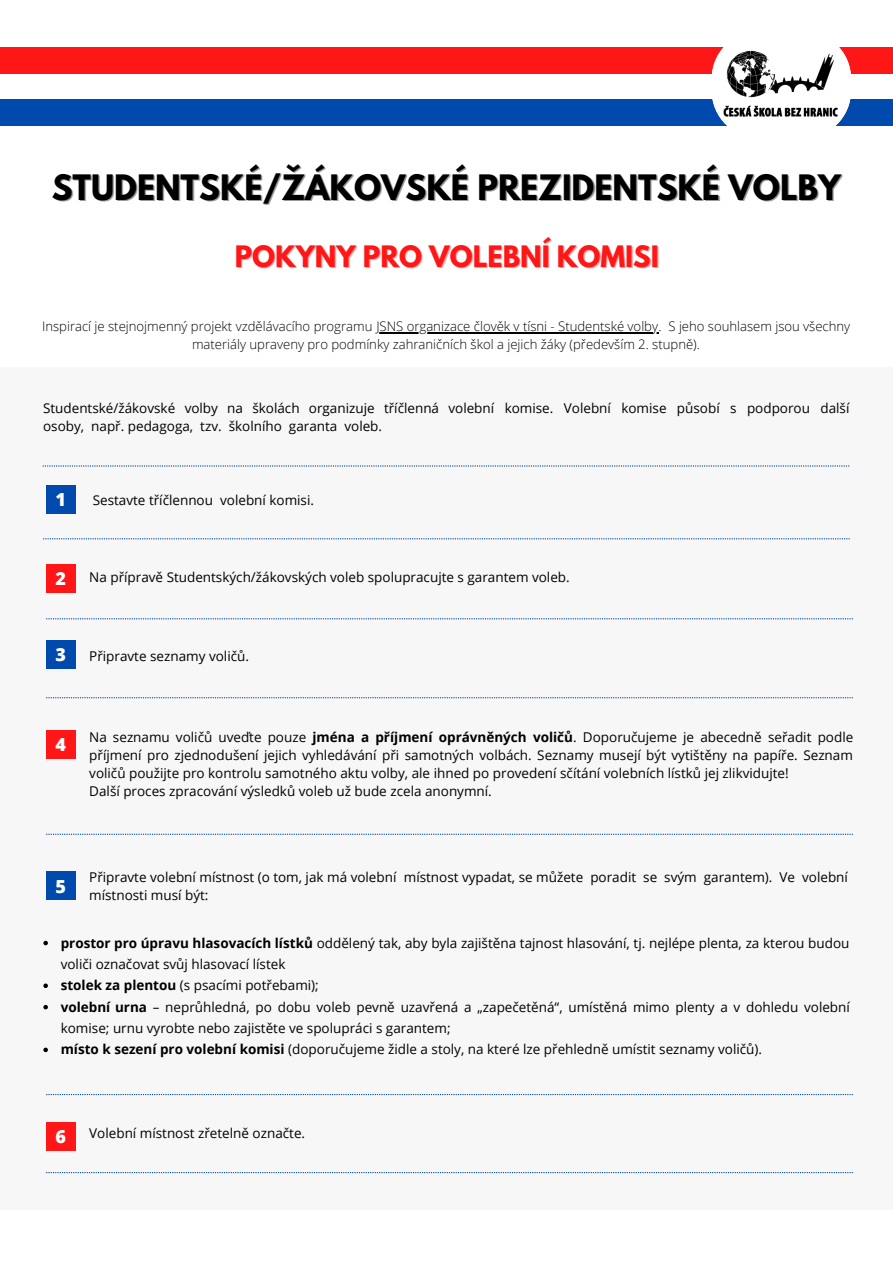
<style>
.page{position:relative;width:893px;height:1264px;background:#fff}
.page>*{position:absolute;margin:0;border:0;box-sizing:border-box;transform-origin:0 0}
.t1{font:700 31.05px "League Spartan";color:#000}
.t2{font:700 26.1px "League Spartan";color:#ff1616}
.t3{font:800 18px "Open Sans";color:#fff}
.t4{font:13.5px/18px "Open Sans";color:#000}
.t5{font:300 13.05px/17.5px "Open Sans";color:#000;text-align:center}
.s1{font-weight:700}
</style>
<div class="page">
<div style="left:0;top:47px;width:892px;height:27px;background:#ff1616"></div>
<div style="left:0;top:99px;width:892px;height:27px;background:#004aad"></div>
<img style="left:711px;top:47px;width:140px;height:79px">
<div style="left:0;top:367px;width:892px;height:842px;background:#f7f7f7"></div>
<svg style="left:43px;top:465px;width:806px;height:1px"></svg>
<svg style="left:43px;top:538px;width:806px;height:1px"></svg>
<svg style="left:46px;top:618px;width:806px;height:1px"></svg>
<svg style="left:46px;top:697px;width:806px;height:1px"></svg>
<svg style="left:46px;top:833px;width:806px;height:1px"></svg>
<svg style="left:43px;top:940px;width:5px;height:5px"></svg>
<svg style="left:43px;top:983px;width:5px;height:5px"></svg>
<svg style="left:43px;top:1004px;width:5px;height:5px"></svg>
<svg style="left:43px;top:1047px;width:5px;height:5px"></svg>
<svg style="left:46px;top:1094px;width:806px;height:1px"></svg>
<svg style="left:46px;top:1172px;width:806px;height:1px"></svg>
<div style="left:46px;top:486px;width:29px;height:28px;background:#004aad"></div>
<div style="left:46px;top:640px;width:29px;height:28px;background:#004aad"></div>
<div style="left:46px;top:871px;width:29px;height:28px;background:#004aad"></div>
<div style="left:46px;top:564px;width:29px;height:28px;background:#ff1616"></div>
<div style="left:46px;top:730px;width:29px;height:28px;background:#ff1616"></div>
<div style="left:46px;top:1122px;width:29px;height:28px;background:#ff1616"></div>
<hr style="left:376px;top:332px;width:282px;height:1px;background:#000">
<h1 class="t1" style="left:52px;top:172px;width:790px">STUDENTSKÉ/ŽÁKOVSKÉ PREZIDENTSKÉ VOLBY</h1>
<h2 class="t2" style="left:235px;top:243px;width:425px">POKYNY PRO VOLEBNÍ KOMISI</h2>
<p class="t5" style="left:42px;top:317px;width:809px">Inspirací je stejnojmenný projekt vzdělávacího programu JSNS organizace člověk v tísni - Studentské volby. S jeho souhlasem jsou všechny materiály upraveny pro podmínky zahraničních škol a jejich žáky (především 2. stupně).</p>
<p class="t4" style="left:43px;top:398px;width:807px">Studentské/žákovské volby na školách organizuje tříčlenná volební komise. Volební komise působí s podporou další osoby, např. pedagoga, tzv. školního garanta voleb.</p>
<h3 class="t3" style="left:55px;top:487px;width:12px">1</h3>
<p class="t4" style="left:93px;top:491px;width:223px">Sestavte tříčlennou volební komisi.</p>
<h3 class="t3" style="left:55px;top:565px;width:12px">2</h3>
<h3 class="t3" style="left:55px;top:641px;width:12px">3</h3>
<p class="t4" style="left:89px;top:568px;width:482px">Na přípravě Studentských/žákovských voleb spolupracujte s garantem voleb.</p>
<p class="t4" style="left:89px;top:647px;width:161px">Připravte seznamy voličů.</p>
<h3 class="t3" style="left:55px;top:732px;width:12px">4</h3>
<p class="t4" style="left:89px;top:727px;width:765px">Na seznamu voličů uveďte pouze <span class="s1">jména a příjmení oprávněných voličů</span>. Doporučujeme je abecedně seřadit podle příjmení pro zjednodušení jejich vyhledávání při samotných volbách. Seznamy musejí být vytištěny na papíře. Seznam voličů použijte pro kontrolu samotného aktu volby, ale ihned po provedení sčítání volebních lístků jej zlikvidujte!<br>Další proces zpracování výsledků voleb už bude zcela anonymní.</p>
<p class="t4" style="left:89px;top:867px;width:760px">Připravte volební místnost (o tom, jak má volební místnost vypadat, se můžete poradit se svým garantem). Ve volební místnosti musí být:</p>
<p class="t4" style="left:61px;top:931px;width:790px;line-height:21.3px"><span class="s1">prostor pro úpravu hlasovacích lístků</span> oddělený tak, aby byla zajištěna tajnost hlasování, tj. nejlépe plenta, za kterou budou voliči označovat svůj hlasovací lístek<br><span class="s1">stolek za plentou</span> (s psacími potřebami);<br><span class="s1">volební urna</span> – neprůhledná, po dobu voleb pevně uzavřená a „zapečetěná“, umístěná mimo plenty a v dohledu volební komise; urnu vyrobte nebo zajistěte ve spolupráci s garantem;<br><span class="s1">místo k sezení pro volební komisi</span> (doporučujeme židle a stoly, na které lze přehledně umístit seznamy voličů).</p>
<h3 class="t3" style="left:55px;top:873px;width:12px">5</h3>
<h3 class="t3" style="left:55px;top:1123px;width:12px">6</h3>
<p class="t4" style="left:89px;top:1123px;width:217px">Volební místnost zřetelně označte.</p>
</div>
